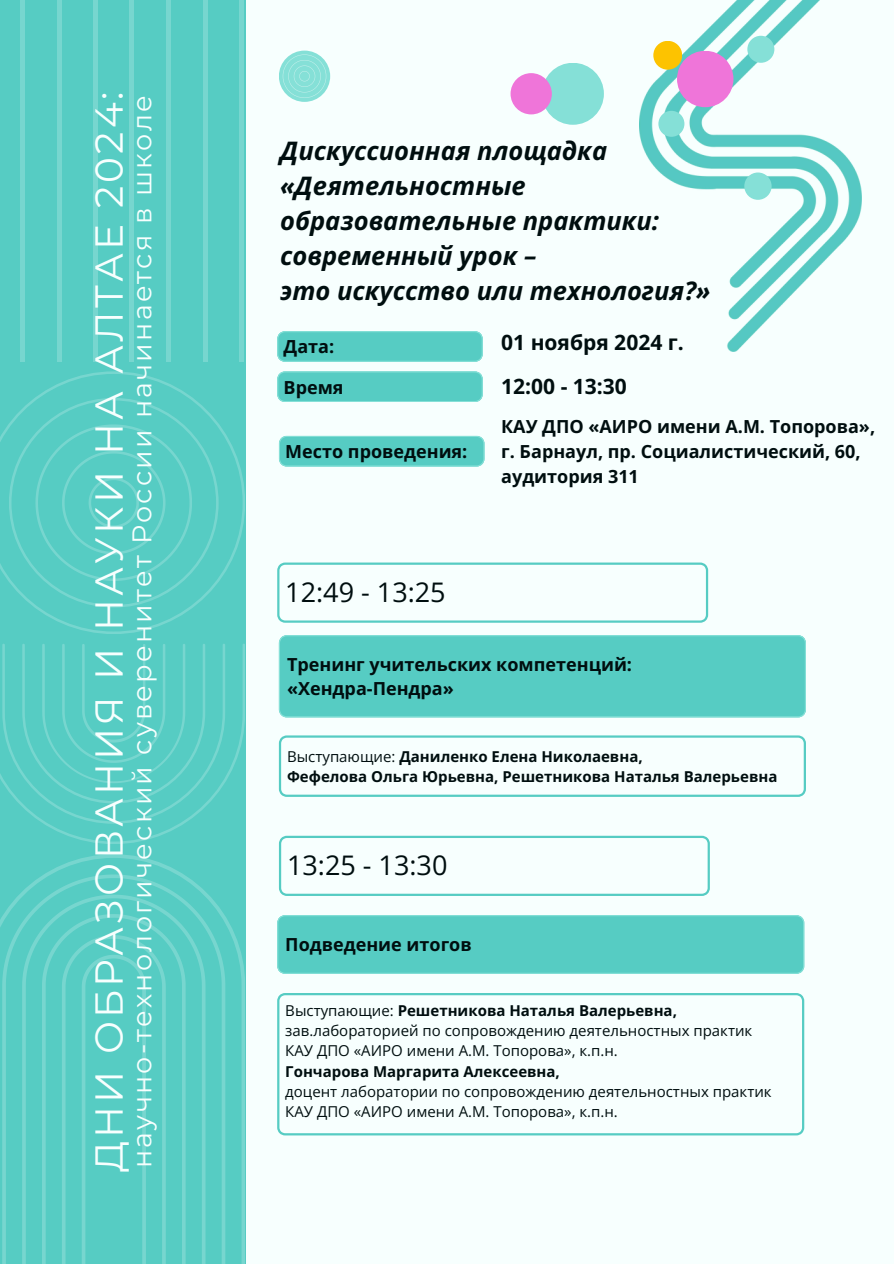
<style>
.page{position:relative;width:894px;height:1264px;background:#fff}
.page>*{position:absolute;margin:0;border:0;box-sizing:border-box;transform-origin:0 0}
.t1{font:39px "Montserrat";letter-spacing:.08em;color:#f7fffe}
.t2{font:27px "Montserrat";letter-spacing:.08em;color:#f7fffe}
.t3{font:27px "Open Sans";color:#000e0f}
.t4{font:italic 700 25.5px/34.8px "Open Sans";color:#000e0f}
.t5{font:700 21px "Open Sans";color:#000e0f}
.t6{font:700 18px/24.8px "Open Sans";color:#000e0f}
.t7{font:15px/20.2px "Open Sans";color:#000e0f}
.t8{font:700 15px "Open Sans";color:#000e0f}
.s1{font-weight:400}
.s2{font-weight:700}
</style>
<div class="page">
<div style="left:0;top:0;width:893px;height:1263px;background:#f7fffe"></div>
<div style="left:0;top:0;width:245px;height:1263px;background:#56ccc3"></div>
<svg style="left:0;top:854px;width:245px;height:409px"></svg>
<svg style="left:0;top:371px;width:245px;height:262px"></svg>
<svg style="left:0;top:644px;width:245px;height:200px"></svg>
<div style="left:20px;top:0;width:5px;height:362px;background:#77d6cf"></div>
<hr style="left:57px;top:0;width:4px;height:362px;background:#77d6cf">
<div style="left:93px;top:0;width:5px;height:362px;background:#77d6cf"></div>
<hr style="left:130px;top:0;width:4px;height:362px;background:#77d6cf">
<hr style="left:166px;top:0;width:4px;height:362px;background:#77d6cf">
<hr style="left:203px;top:0;width:4px;height:362px;background:#77d6cf">
<div style="left:239px;top:0;width:5px;height:362px;background:#77d6cf"></div>
<svg style="left:279px;top:50px;width:52px;height:52px"></svg>
<svg style="left:277px;top:371px;width:205px;height:31px"></svg>
<svg style="left:277px;top:331px;width:205px;height:31px"></svg>
<svg style="left:277px;top:993px;width:526px;height:142px"></svg>
<div style="left:277px;top:915px;width:527px;height:58px;background:#56ccc3"></div>
<div style="left:541px;top:63px;width:62px;height:62px;background:#85e0d7;border-radius:50%"></div>
<div style="left:510px;top:73px;width:41px;height:41px;background:#ef75d9;border-radius:50%"></div>
<img style="left:639px;top:0;width:222px;height:352px">
<div style="left:744px;top:172px;width:27px;height:28px;background:#85e0d7;border-radius:50%"></div>
<div style="left:747px;top:36px;width:27px;height:27px;background:#85e0d7;border-radius:50%"></div>
<div style="left:658px;top:111px;width:26px;height:26px;background:#85e0d7;border-radius:50%"></div>
<div style="left:676px;top:51px;width:57px;height:56px;background:#ef75d9;border-radius:50%"></div>
<div style="left:653px;top:41px;width:29px;height:29px;background:#fdc300;border-radius:50%"></div>
<div style="left:279px;top:635px;width:526px;height:82px;background:#56ccc3"></div>
<svg style="left:279px;top:735px;width:526px;height:62px"></svg>
<svg style="left:277px;top:562px;width:431px;height:60px"></svg>
<svg style="left:279px;top:835px;width:430px;height:61px"></svg>
<svg style="left:279px;top:436px;width:205px;height:30px"></svg>
<p class="t1" style="left:85px;top:1172px;width:1082px;rotate:-90deg">ДНИ ОБРАЗОВАНИЯ И НАУКИ НА АЛТАЕ 2024:</p>
<p class="t2" style="left:125px;top:1167px;width:1073px;rotate:-90deg">научно-технологический суверенитет России начинается в школе</p>
<p class="t4" style="left:280px;top:133px;width:431px">Дискуссионная площадка «Деятельностные образовательные практики: современный урок –<br>это искусство или технология?»</p>
<h3 class="t6" style="left:283px;top:334px;width:52px">Дата:</h3>
<h1 class="t6" style="left:283px;top:374px;width:61px">Время</h1>
<p class="t6" style="left:285px;top:438px;width:183px">Место проведения:</p>
<h3 class="t5" style="left:501px;top:328px;width:184px">01 ноября 2024 г.</h3>
<h5 class="t5" style="left:501px;top:371px;width:127px">12:00 - 13:30</h5>
<h3 class="t6" style="left:501px;top:414px;width:375px">КАУ ДПО «АИРО имени А.М. Топорова»,</h3>
<h5 class="t6" style="left:501px;top:438px;width:361px">г. Барнаул, пр. Социалистический, 60, аудитория 311</h5>
<p class="t3" style="left:285px;top:573px;width:162px">12:49 - 13:25</p>
<p class="t6" style="left:287px;top:651px;width:346px">Тренинг учительских компетенций: «Хендра-Пендра»</p>
<p class="t8" style="left:287px;top:745px;width:357px"><span class="s1">Выступающие:</span> Даниленко Елена Николаевна,</p>
<h5 class="t8" style="left:287px;top:766px;width:492px">Фефелова Ольга Юрьевна, Решетникова Наталья Валерьевна</h5>
<p class="t3" style="left:287px;top:846px;width:162px">13:25 - 13:30</p>
<h2 class="t6" style="left:285px;top:931px;width:188px">Подведение итогов</h2>
<p class="t7" style="left:285px;top:999px;width:468px">Выступающие: <span class="s2">Решетникова Наталья Валерьевна, </span>зав.лабораторией по сопровождению деятельностных практик</p>
<p class="t7" style="left:285px;top:1040px;width:334px">КАУ ДПО «АИРО имени А.М. Топорова», к.п.н.</p>
<p class="t8" style="left:285px;top:1060px;width:276px">Гончарова Маргарита Алексеевна,</p>
<p class="t7" style="left:285px;top:1080px;width:488px">доцент лаборатории по сопровождению деятельностных практик</p>
<p class="t7" style="left:285px;top:1101px;width:334px">КАУ ДПО «АИРО имени А.М. Топорова», к.п.н.</p>
</div>
